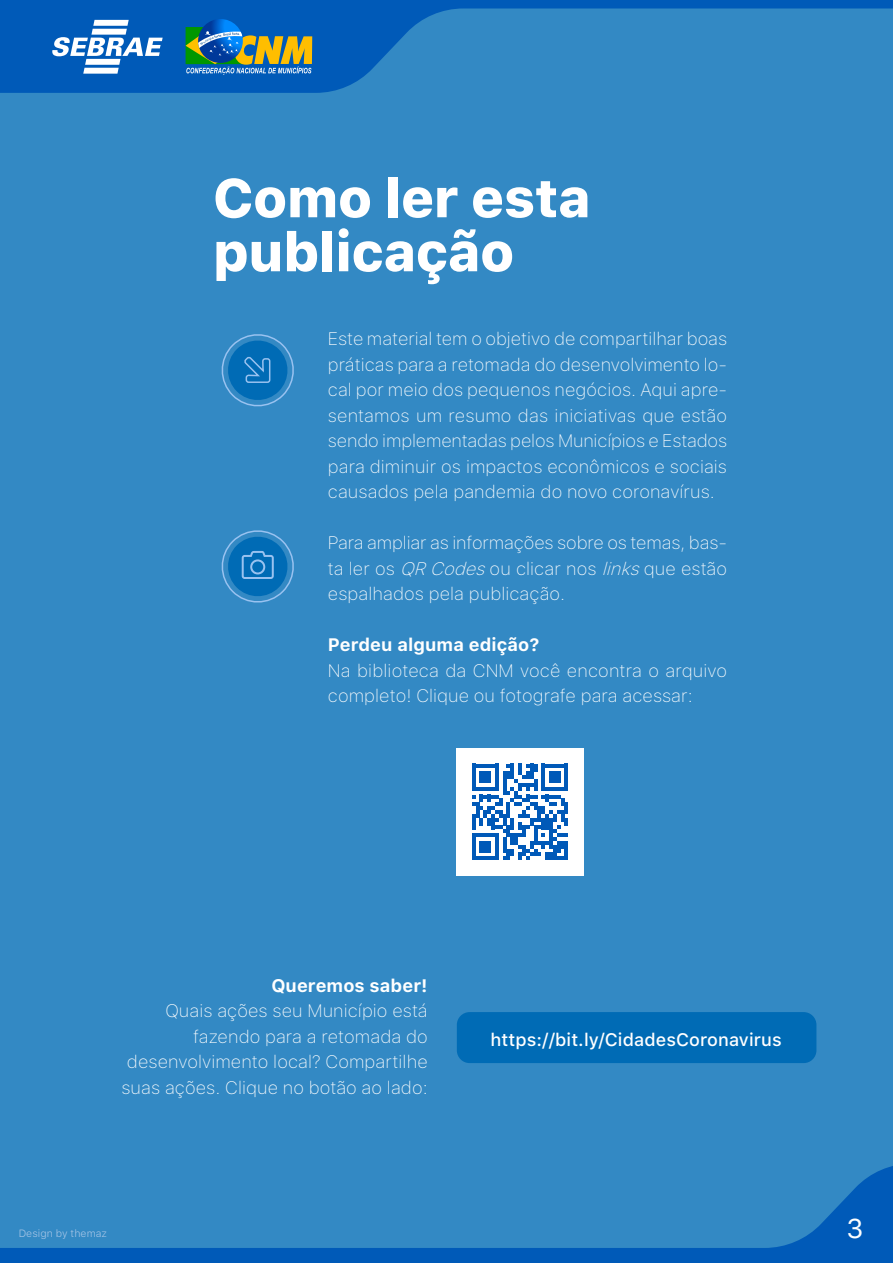
<style>
.page{position:relative;width:893px;height:1263px;background:#fff}
.page>*{position:absolute;margin:0;border:0;box-sizing:border-box;transform-origin:0 0}
.t1{font:800 54px/54px "SF Pro Text";letter-spacing:-.01em;color:#fff}
.t2{font:27px "SF Pro Text";color:#fff}
.t3{font:100 18px/25.5px "SF Pro Text";letter-spacing:.005em;color:#fff;text-align:justify}
.t4{font:700 18px "SF Pro Text";letter-spacing:.005em;color:#fff}
.t5{font:500 18px "SF Pro Text";letter-spacing:.005em;color:#fff}
.t6{font:300 10.5px "SF Pro Text";letter-spacing:.005em;color:#a6c5e6}
.s1{font-style:italic}
</style>
<div class="page">
<div style="left:0;top:93px;width:893px;height:1070px;background:#3389c4"></div>
<svg style="left:0;top:0;width:893px;height:93px;background:#1e76bf"></svg>
<svg style="left:0;top:1163px;width:893px;height:100px;background:#287fc1"></svg>
<svg style="left:198px;top:19px;width:45px;height:44px"></svg>
<svg style="left:186px;top:24px;width:126px;height:51px;background:#568580"></svg>
<svg style="left:52px;top:20px;width:111px;height:54px"></svg>
<svg style="left:217px;top:329px;width:82px;height:80px;background:#2681c1"></svg>
<svg style="left:217px;top:525px;width:82px;height:80px;background:#2983c2"></svg>
<div style="left:456px;top:748px;width:128px;height:128px;background:#fff"></div>
<svg style="left:472px;top:764px;width:96px;height:96px"></svg>
<div style="left:457px;top:1012px;width:359px;height:51px;background:#006bb5;border-radius:13px"></div>
<h1 class="t1" style="left:213px;top:172px;width:379px">Como ler esta publicação</h1>
<p class="t3" style="left:328px;top:326px;width:401px">Este material tem o objetivo de compartilhar boas práticas para a retomada do desenvolvimento lo&shy;cal por meio dos pequenos negócios. Aqui apre&shy;sentamos um resumo das iniciativas que estão sendo implementadas pelos Municípios e Estados para diminuir os impactos econômicos e sociais causados pela pandemia do novo coronavírus.</p>
<p class="t3" style="left:328px;top:530px;width:401px">Para ampliar as informações sobre os temas, bas&shy;ta ler os <span class="s1">QRCodes</span>ou clicar nos <span class="s1">links</span>que estão espalhados pela publicação.</p>
<p class="t4" style="left:328px;top:634px;width:213px">Perdeu alguma edição?</p>
<p class="t3" style="left:328px;top:658px;width:401px">Na biblioteca da CNM você encontra o arquivo completo! Clique ou fotografe para acessar:</p>
<p class="t4" style="left:271px;top:975px;width:158px">Queremos saber!</p>
<p class="t3" style="left:121px;top:998px;width:308px;text-align:right">Quais ações seu Município está fazendo para a retomada do desenvolvimento local? Compartilhe suas ações. Clique no botão ao lado:</p>
<p class="t6" style="left:19px;top:1227px;width:90px">Design by themaz</p>
<p class="t5" style="left:490px;top:1029px;width:293px">https://bit.ly/CidadesCoronavirus</p>
<h2 class="t2" style="left:846px;top:1213px;width:18px">3</h2>
</div>
